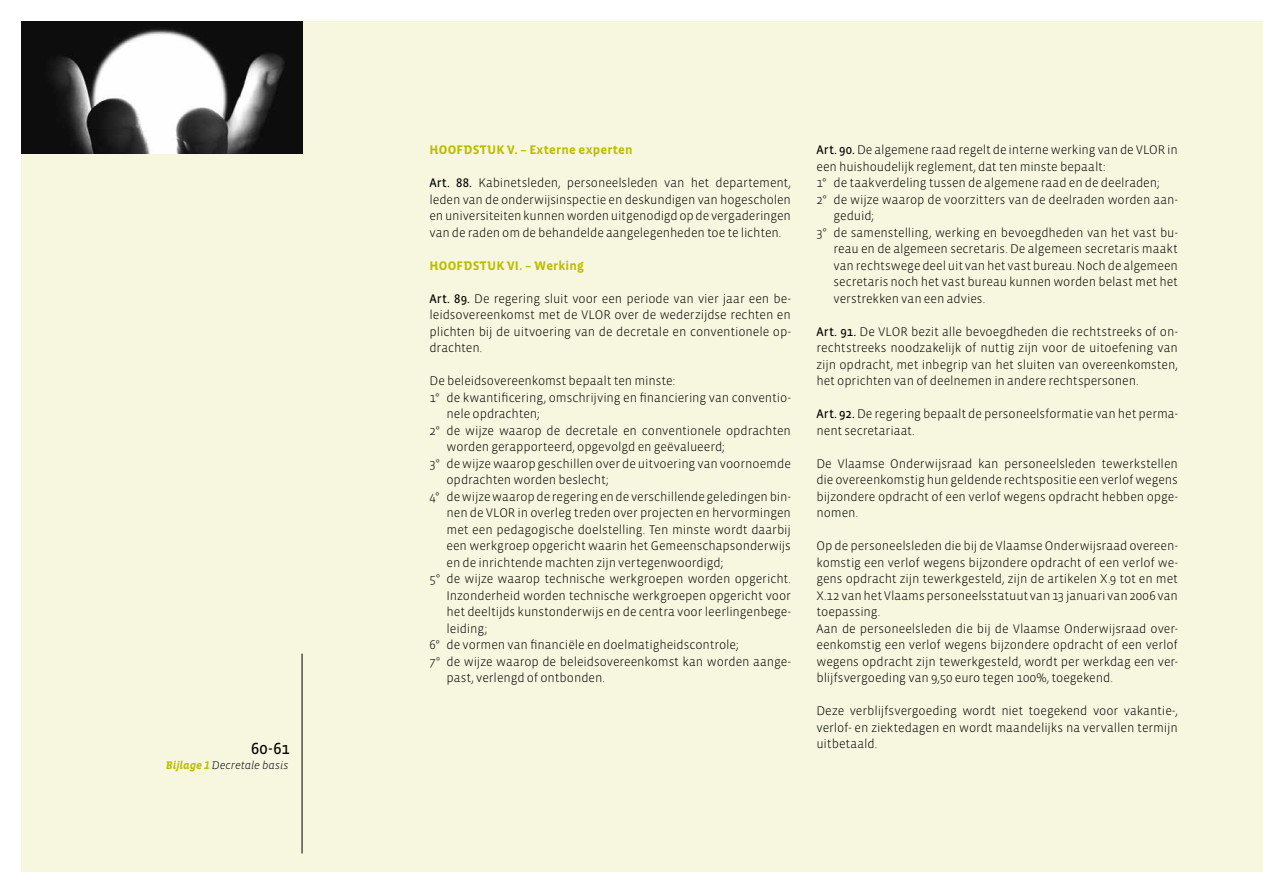
<style>
.page{position:relative;width:1263px;height:893px;background:#fff}
.page>*{position:absolute;margin:0;border:0;box-sizing:border-box;transform-origin:0 0}
.t1{font:16.5px "Vista Sans Reg";color:#000}
.t2{font:300 12.75px/16.5px "Vista Sans";letter-spacing:-.005em;color:#000;text-align:justify}
.t3{font:700 12.75px "Vista Sans Alt";letter-spacing:.015em;color:#bcbd00}
.t4{font:11.25px "Vista Sans Alt Light Ita";color:#000}
.s1{font-family:"Vista Sans Alt Bold Ita";color:#bcbd00}
.s2{font-family:"Vista Sans Reg";font-weight:400}
</style>
<div class="page">
<div style="left:21px;top:21px;width:1242px;height:851px;background:#f7f7e0"></div>
<hr style="left:302px;top:654px;width:1px;height:199px;background:#000">
<img style="left:21px;top:21px;width:281px;height:133px">
<p class="t1" style="left:251px;top:739px;width:40px">60-61</p>
<p class="t4" style="left:166px;top:759px;width:124px"><span class="s1">Bijlage 1</span> Decretale basis</p>
<p class="t3" style="left:429px;top:143px;width:205px">HOOFDSTUK V. – Externe experten</p>
<p class="t2" style="left:429px;top:175px;width:363px"><span class="s2">Art. 88.</span> Kabinetsleden, personeelsleden van het departement, leden van de onderwijsinspectie en deskundigen van hogescholen en universiteiten kunnen worden uitgenodigd op de vergaderingen van de raden om de behandelde aangelegenheden toe te lichten.</p>
<p class="t3" style="left:429px;top:259px;width:156px">HOOFDSTUK VI. – Werking</p>
<p class="t2" style="left:429px;top:290px;width:363px"><span class="s2">Art. 89.</span> De regering sluit voor een periode van vier jaar een be&shy;leidsovereenkomst met de VLOR over de wederzijdse rechten en plichten bij de uitvoering van de decretale en conventionele op&shy;drachten.</p>
<p class="t2" style="left:429px;top:373px;width:247px">De beleidsovereenkomst bepaalt ten minste:</p>
<p class="t2" style="left:429px;top:389px;width:363px">1° de kwantificering, omschrijving en financiering van conventio-</p>
<p class="t2" style="left:446px;top:406px;width:95px">nele opdrachten;</p>
<p class="t2" style="left:429px;top:422px;width:363px">2° de wijze waarop de decretale en conventionele opdrachten</p>
<p class="t2" style="left:446px;top:439px;width:280px">worden gerapporteerd, opgevolgd en geëvalueerd;</p>
<p class="t2" style="left:429px;top:455px;width:363px">3° de wijze waarop geschillen over de uitvoering van voornoemde</p>
<p class="t2" style="left:446px;top:472px;width:163px">opdrachten worden beslecht;</p>
<p class="t2" style="left:429px;top:488px;width:363px">4° de wijze waarop de regering en de verschillende geledingen bin-</p>
<p class="t2" style="left:446px;top:505px;width:346px">nen de VLOR in overleg treden over projecten en hervormingen</p>
<p class="t2" style="left:446px;top:521px;width:346px">met een pedagogische doelstelling. Ten minste wordt daarbij</p>
<p class="t2" style="left:446px;top:538px;width:346px">een werkgroep opgericht waarin het Gemeenschapsonderwijs</p>
<p class="t2" style="left:446px;top:554px;width:278px">en de inrichtende machten zijn vertegenwoordigd;</p>
<p class="t2" style="left:429px;top:571px;width:363px">5° de wijze waarop technische werkgroepen worden opgericht.</p>
<p class="t2" style="left:446px;top:587px;width:346px">Inzonderheid worden technische werkgroepen opgericht voor</p>
<p class="t2" style="left:446px;top:604px;width:346px">het deeltijds kunstonderwijs en de centra voor leerlingenbege-</p>
<p class="t2" style="left:446px;top:620px;width:42px">leiding;</p>
<p class="t2" style="left:429px;top:637px;width:311px">6° de vormen van financiële en doelmatigheidscontrole;</p>
<p class="t2" style="left:429px;top:653px;width:363px">7° de wijze waarop de beleidsovereenkomst kan worden aange-</p>
<p class="t2" style="left:446px;top:670px;width:160px">past, verlengd of ontbonden.</p>
<p class="t2" style="left:816px;top:142px;width:363px"><span class="s2">Art. 90.</span> De algemene raad regelt de interne werking van de VLOR in</p>
<p class="t2" style="left:816px;top:158px;width:291px">een huishoudelijk reglement, dat ten minste bepaalt:</p>
<p class="t2" style="left:816px;top:175px;width:344px">1° de taakverdeling tussen de algemene raad en de deelraden;</p>
<p class="t2" style="left:816px;top:191px;width:363px">2° de wijze waarop de voorzitters van de deelraden worden aan-</p>
<p class="t2" style="left:833px;top:208px;width:42px">geduid;</p>
<p class="t2" style="left:816px;top:224px;width:363px">3° de samenstelling, werking en bevoegdheden van het vast bu-</p>
<p class="t2" style="left:833px;top:241px;width:346px">reau en de algemeen secretaris. De algemeen secretaris maakt</p>
<p class="t2" style="left:833px;top:257px;width:346px">van rechtswege deel uit van het vast bureau. N och de algemeen</p>
<p class="t2" style="left:833px;top:274px;width:346px">secretaris noch het vast bureau kunnen worden belast met het</p>
<p class="t2" style="left:833px;top:290px;width:153px">verstrekken van een advies.</p>
<p class="t2" style="left:816px;top:323px;width:363px"><span class="s2">Art. 91.</span> De VLOR bezit alle bevoegdheden die rechtstreeks of on&shy;rechtstreeks noodzakelijk of nuttig zijn voor de uitoefening van zijn opdracht, met inbegrip van het sluiten van overeenkomsten, het oprichten van of deelnemen in andere rechtspersonen.</p>
<p class="t2" style="left:816px;top:406px;width:363px"><span class="s2">Art. 92.</span> De regering bepaalt de personeelsformatie van het perma&shy;nent secretariaat.</p>
<p class="t2" style="left:816px;top:455px;width:363px">De Vlaamse Onderwijsraad kan personeelsleden tewerkstellen die overeenkomstig hun geldende rechtspositie een verlof wegens bijzondere opdracht of een verlof wegens opdracht hebben opge&shy;nomen.</p>
<p class="t2" style="left:816px;top:538px;width:363px;text-align:left">Op de personeelsleden die bij de Vlaamse Onderwijsraad overeen&shy;komstig een verlof wegens bijzondere opdracht of een verlof we&shy;gens opdracht zijn tewerkgesteld, zijn de artikelen X.9 tot en met X.12 van het Vlaams personeelsstatuut van 13 januari van 2006 van toepassing.<br>Aan de personeelsleden die bij de Vlaamse Onderwijsraad over&shy;eenkomstig een verlof wegens bijzondere opdracht of een verlof wegens opdracht zijn tewerkgesteld, wordt per werkdag een ver&shy;blijfsvergoeding van 9,50 euro tegen 100%, toegekend.</p>
<p class="t2" style="left:816px;top:703px;width:363px">Deze verblijfsvergoeding wordt niet toegekend voor vakantie-, verlof- en ziektedagen en wordt maandelijks na vervallen termijn uitbetaald.</p>
</div>
